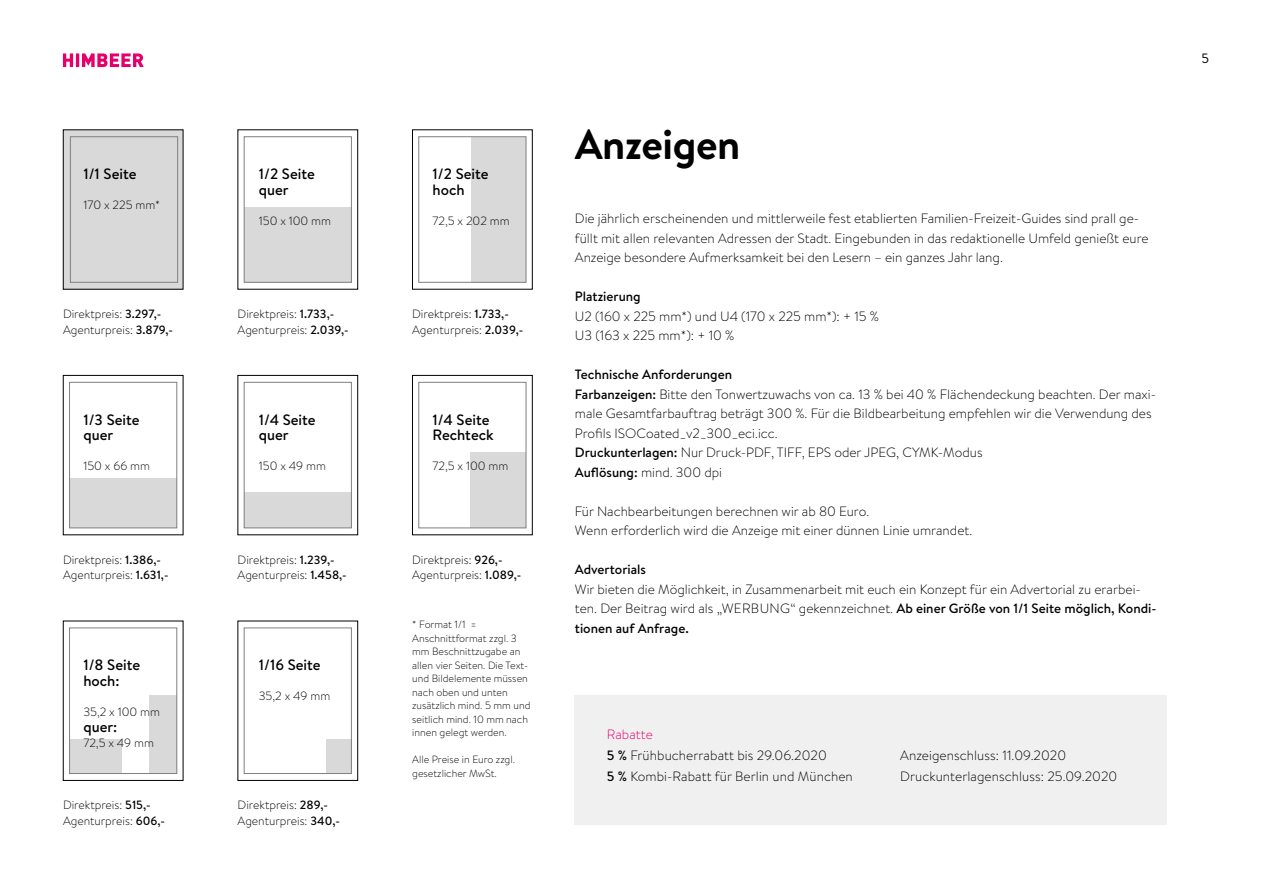
<style>
.page{position:relative;width:1263px;height:893px;background:#fff}
.page>*{position:absolute;margin:0;border:0;box-sizing:border-box;transform-origin:0 0}
.Big_Headline{font:700 42px "Brandon Text";letter-spacing:-.01em;color:#000}
.t1{font:500 15px/15.8px "Brandon Text";color:#000}
.Body{font:300 13.5px/19.5px "Brandon Text";color:#000}
.Body-2{font:500 13.5px "Brandon Text";color:#000}
.t2{font:300 13.5px "Brandon Text";letter-spacing:.005em;color:#e6006c}
.t3{font:13.5px "Brandon Text";color:#000}
.t4{font:300 12px "Brandon Text";color:#000}
.t5{font:300 10.5px/13.5px "Brandon Text";color:#000}
.s1{font-weight:500}
</style>
<div class="page">
<svg style="left:63px;top:53px;width:81px;height:14px"></svg>
<div style="left:575px;top:696px;width:592px;height:129px;background:#f0f0f0"></div>
<div style="left:244px;top:207px;width:107px;height:75px;background:#d9d9d9"></div>
<div style="left:244px;top:137px;width:108px;height:145px;border:1px solid #808080"></div>
<div style="left:63px;top:130px;width:120px;height:159px;background:#d9d9d9"></div>
<div style="left:70px;top:137px;width:108px;height:145px;border:1px solid #808080"></div>
<div style="left:470px;top:453px;width:56px;height:75px;background:#d9d9d9"></div>
<div style="left:412px;top:375px;width:120px;height:160px;border:1px solid #000"></div>
<div style="left:419px;top:382px;width:107px;height:146px;border:1px solid #808080"></div>
<div style="left:244px;top:493px;width:107px;height:35px;background:#d9d9d9"></div>
<div style="left:238px;top:375px;width:120px;height:160px;border:1px solid #000"></div>
<div style="left:244px;top:382px;width:108px;height:146px;border:1px solid #808080"></div>
<div style="left:471px;top:137px;width:55px;height:145px;background:#d9d9d9"></div>
<div style="left:149px;top:695px;width:28px;height:78px;background:#d9d9d9"></div>
<div style="left:70px;top:739px;width:51px;height:34px;background:#d9d9d9"></div>
<div style="left:69px;top:628px;width:108px;height:146px;border:1px solid #808080"></div>
<div style="left:70px;top:478px;width:107px;height:50px;background:#d9d9d9"></div>
<div style="left:69px;top:382px;width:108px;height:146px;border:1px solid #808080"></div>
<div style="left:326px;top:739px;width:26px;height:34px;background:#d9d9d9"></div>
<div style="left:238px;top:621px;width:120px;height:160px;border:1px solid #000"></div>
<div style="left:244px;top:628px;width:108px;height:146px;border:1px solid #808080"></div>
<p class="t1" style="left:83px;top:166px;width:55px">1/1 Seite</p>
<p class="t4" style="left:83px;top:197px;width:78px">170 x 225 mm*</p>
<p class="t4" style="left:63px;top:306px;width:100px">Direktpreis: <span class="s1">3.297,-</span></p>
<p class="t4" style="left:63px;top:321px;width:112px">Agenturpreis: <span class="s1">3.879,-</span></p>
<p class="t1" style="left:83px;top:411px;width:58px">1/3 Seite</p>
<p class="t1" style="left:83px;top:427px;width:31px">quer</p>
<p class="t4" style="left:83px;top:458px;width:68px">150 x 66 mm</p>
<p class="t4" style="left:63px;top:551px;width:100px">Direktpreis: <span class="s1">1.386,-</span></p>
<p class="t4" style="left:63px;top:567px;width:107px">Agenturpreis: <span class="s1">1.631,-</span></p>
<p class="t1" style="left:83px;top:657px;width:58px">1/8 Seite</p>
<p class="t1" style="left:83px;top:673px;width:38px">hoch:</p>
<p class="t4" style="left:83px;top:704px;width:78px">35,2 x 100 mm</p>
<p class="t1" style="left:83px;top:718px;width:35px">quer:</p>
<p class="t4" style="left:83px;top:734px;width:72px">72,5 x 49 mm</p>
<p class="t4" style="left:63px;top:797px;width:89px">Direktpreis: <span class="s1">515,-</span></p>
<p class="t4" style="left:63px;top:813px;width:103px">Agenturpreis: <span class="s1">606,-</span></p>
<p class="t1" style="left:259px;top:166px;width:58px">1/2 Seite</p>
<p class="t1" style="left:259px;top:181px;width:31px">quer</p>
<p class="t4" style="left:259px;top:213px;width:74px">150 x 100 mm</p>
<p class="t4" style="left:238px;top:306px;width:98px">Direktpreis: <span class="s1">1.733,-</span></p>
<p class="t4" style="left:238px;top:322px;width:113px">Agenturpreis: <span class="s1">2.039,-</span></p>
<p class="t1" style="left:259px;top:411px;width:58px">1/4 Seite quer</p>
<p class="t4" style="left:259px;top:458px;width:69px">150 x 49 mm</p>
<p class="t4" style="left:238px;top:551px;width:99px">Direktpreis: <span class="s1">1.239,-</span></p>
<p class="t4" style="left:238px;top:567px;width:111px">Agenturpreis: <span class="s1">1.458,-</span></p>
<p class="t1" style="left:259px;top:657px;width:63px">1/16 Seite</p>
<p class="t4" style="left:259px;top:688px;width:73px">35,2 x 49 mm</p>
<p class="t4" style="left:238px;top:797px;width:92px">Direktpreis: <span class="s1">289,-</span></p>
<p class="t4" style="left:238px;top:813px;width:104px">Agenturpreis: <span class="s1">340,-</span></p>
<p class="t1" style="left:433px;top:166px;width:58px">1/2 Seite</p>
<p class="t1" style="left:433px;top:181px;width:34px">hoch</p>
<p class="t4" style="left:433px;top:213px;width:79px">72,5 x 202 mm</p>
<p class="t4" style="left:412px;top:306px;width:98px">Direktpreis: <span class="s1">1.733,-</span></p>
<p class="t4" style="left:412px;top:321px;width:113px">Agenturpreis: <span class="s1">2.039,-</span></p>
<p class="t1" style="left:433px;top:411px;width:58px">1/4 Seite</p>
<p class="t1" style="left:433px;top:427px;width:62px">Rechteck</p>
<p class="t4" style="left:433px;top:458px;width:77px">72,5 x 100 mm</p>
<p class="t4" style="left:412px;top:551px;width:92px">Direktpreis: <span class="s1">926,-</span></p>
<p class="t4" style="left:412px;top:567px;width:111px">Agenturpreis: <span class="s1">1.089,-</span></p>
<p class="t5" style="left:412px;top:617px;width:66px">* Format 1/1 =</p>
<p class="t5" style="left:412px;top:631px;width:120px">Anschnittformat zzgl. 3 mm Beschnittzugabe an allen vier Seiten. Die Text&shy;und Bildelemente müssen nach oben und unten zusätzlich mind. 5 mm und seitlich mind. 10 mm nach innen gelegt werden.</p>
<p class="t5" style="left:412px;top:752px;width:104px">Alle Preise in Euro zzgl. gesetzlicher MwSt.</p>
<p class="Big_Headline" style="left:575px;top:115px;width:167px">Anzeigen</p>
<p class="Body" style="left:575px;top:208px;width:575px">Die jährlich erscheinenden und mittlerweile fest etablierten Familien-Freizeit-Guides sind prall ge&shy;füllt mit allen relevanten Adressen der Stadt. Eingebunden in das redaktionelle Umfeld genießt eure<br>Anzeige besondere Aufmerksamkeit bei den Lesern – ein ganzes Jahr lang.</p>
<p class="Body-2" style="left:575px;top:287px;width:67px">Platzierung</p>
<p class="Body" style="left:575px;top:306px;width:306px">U2 (160 x 225 mm*) und U4 (170 x 225 mm*): + 15 %</p>
<p class="Body" style="left:575px;top:325px;width:161px">U3 (163 x 225 mm*): + 10 %</p>
<p class="Body-2" style="left:575px;top:365px;width:159px">Technische Anforderungen</p>
<p class="Body" style="left:575px;top:384px;width:583px"><span class="s1">Farbanzeigen:</span> Bitte den Tonwertzuwachs von ca. 13 % bei 40 % Flächendeckung beachten. Der maxi&shy;male Gesamtfarbauftrag beträgt 300 %. Für die Bildbearbeitung empfehlen wir die Verwendung des<br>Profils ISOCoated_v2_300_eci.icc.</p>
<p class="Body" style="left:575px;top:442px;width:409px"><span class="s1">Druckunterlagen:</span> Nur Druck-PDF, TIFF, EPS oder JPEG, CYMK-Modus</p>
<p class="Body" style="left:575px;top:462px;width:149px"><span class="s1">Auflösung:</span> mind. 300 dpi</p>
<p class="Body" style="left:575px;top:501px;width:296px">Für Nachbearbeitungen berechnen wir ab 80 Euro.</p>
<p class="Body" style="left:575px;top:520px;width:399px">Wenn erforderlich wird die Anzeige mit einer dünnen Linie umrandet.</p>
<p class="Body-2" style="left:575px;top:560px;width:73px">Advertorials</p>
<p class="Body" style="left:575px;top:579px;width:583px">Wir bieten die Möglichkeit, in Zusammenarbeit mit euch ein Konzept für ein Advertorial zu erarbei&shy;ten. Der Beitrag wird als „WERBUNG“ gekennzeichnet. <span class="s1">Ab einer Größe von 1/1 Seite möglich, Kondi&shy;tionen auf Anfrage.</span></p>
<p class="t2" style="left:607px;top:725px;width:48px">Rabatte</p>
<p class="Body" style="left:607px;top:745px;width:222px"><span class="s1">5 %</span> Frühbucherrabatt bis 29.06.2020</p>
<p class="Body" style="left:607px;top:766px;width:248px"><span class="s1">5 %</span> Kombi-Rabatt für Berlin und München</p>
<p class="Body" style="left:900px;top:745px;width:168px">Anzeigenschluss: 11.09.2020</p>
<p class="Body" style="left:900px;top:766px;width:219px">Druckunterlagenschluss: 25.09.2020</p>
<p class="t3" style="left:1201px;top:50px;width:9px">5</p>
</div>
